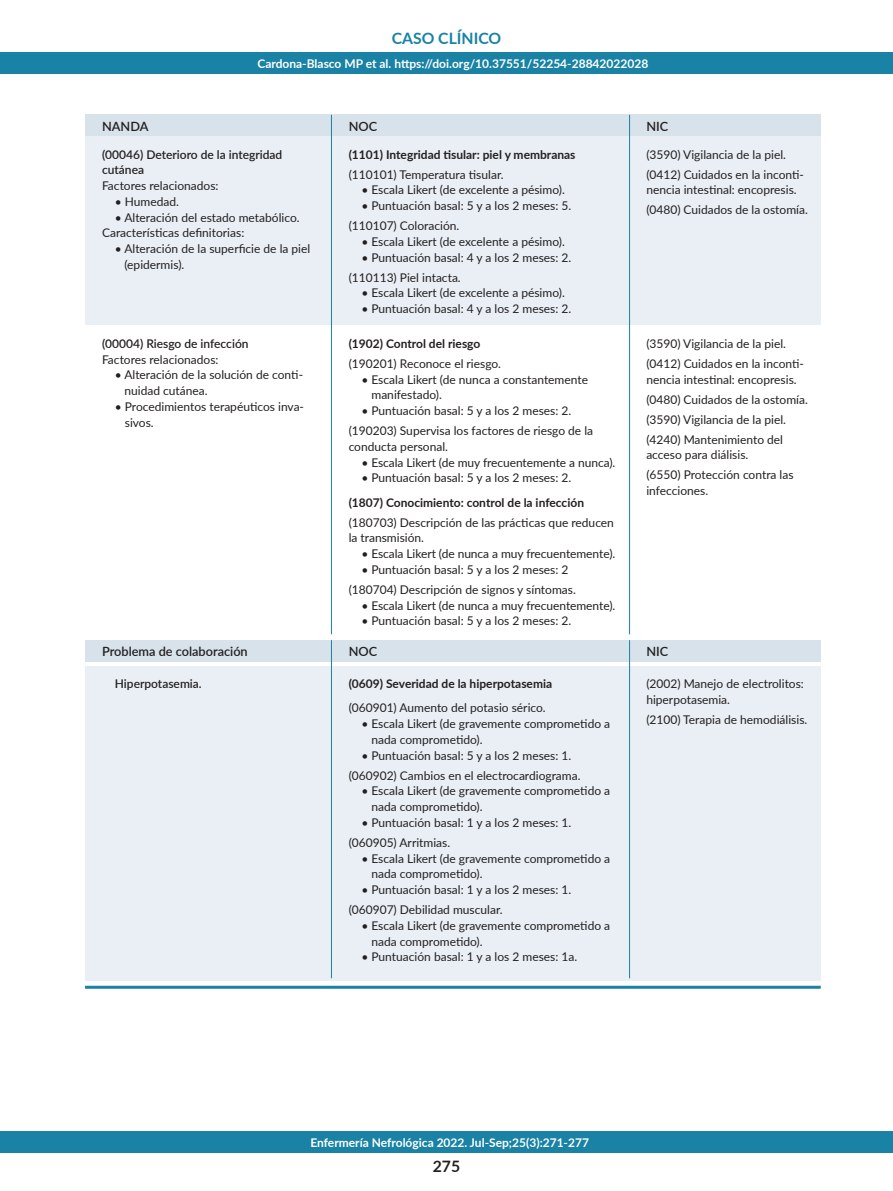
<style>
.page{position:relative;width:893px;height:1191px;background:#fff}
.page>*{position:absolute;margin:0;border:0;box-sizing:border-box;transform-origin:0 0}
.t1{font:700 15.75px "Lato";color:#1a82a4}
.t2{font:700 15.75px "Lato";color:#231f20}
.t3{font:600 12.75px "Lato";color:#231f20}
.t4{font:12px/15.8px "Lato";color:#231f20}
.t5{font:700 12px "Lato";color:#231f20}
.t6{font:700 12px "Lato";color:#fff}
.t7{font:600 12px/15.8px "Lato";color:#231f20}
</style>
<div class="page">
<div style="left:0;top:52px;width:893px;height:21px;background:#1a82a4"></div>
<div style="left:0;top:1131px;width:893px;height:21px;background:#1a82a4"></div>
<div style="left:85px;top:115px;width:247px;height:21px;background:#d7e2eb"></div>
<div style="left:332px;top:115px;width:297px;height:21px;background:#d7e2eb"></div>
<div style="left:629px;top:115px;width:192px;height:21px;background:#d7e2eb"></div>
<div style="left:85px;top:136px;width:247px;height:189px;background:#e9eff4"></div>
<div style="left:85px;top:665px;width:247px;height:315px;background:#e9eff4"></div>
<div style="left:332px;top:136px;width:297px;height:189px;background:#e9eff4"></div>
<div style="left:332px;top:665px;width:297px;height:315px;background:#e9eff4"></div>
<div style="left:629px;top:136px;width:192px;height:189px;background:#e9eff4"></div>
<div style="left:629px;top:665px;width:192px;height:315px;background:#e9eff4"></div>
<div style="left:85px;top:640px;width:247px;height:22px;background:#d7e2eb"></div>
<div style="left:332px;top:640px;width:297px;height:22px;background:#d7e2eb"></div>
<div style="left:629px;top:640px;width:192px;height:22px;background:#d7e2eb"></div>
<hr style="left:85px;top:985px;width:736px;height:3px;background:#1a82a4">
<hr style="left:331px;top:115px;width:1px;height:519px;background:#1a82a4">
<hr style="left:331px;top:640px;width:1px;height:338px;background:#1a82a4">
<hr style="left:629px;top:115px;width:1px;height:519px;background:#1a82a4">
<hr style="left:629px;top:640px;width:1px;height:338px;background:#1a82a4">
<p class="t1" style="left:392px;top:26px;width:111px">CASO CLÍNICO</p>
<p class="t6" style="left:257px;top:54px;width:392px">Cardona-Blasco MP et al. https://doi.org/10.37551/52254-28842022028</p>
<p class="t3" style="left:102px;top:117px;width:48px">NANDA</p>
<p class="t3" style="left:349px;top:117px;width:30px">NOC</p>
<p class="t3" style="left:646px;top:117px;width:23px">NIC</p>
<p class="t7" style="left:102px;top:146px;width:182px">(00046) Deterioro de la integridad cutánea</p>
<p class="t4" style="left:102px;top:177px;width:118px">Factores relacionados:</p>
<p class="t4" style="left:115px;top:193px;width:66px">• Humedad.</p>
<p class="t4" style="left:115px;top:209px;width:186px">• Alteración del estado metabólico.</p>
<p class="t4" style="left:102px;top:224px;width:144px">Características definitorias:</p>
<p class="t4" style="left:124px;top:240px;width:187px;text-indent:-10px">• Alteración de la superficie de la piel (epidermis).</p>
<p class="t5" style="left:349px;top:145px;width:228px">(1101) Integridad tisular: piel y membranas</p>
<p class="t4" style="left:349px;top:166px;width:157px">(110101) Temperatura tisular.</p>
<p class="t4" style="left:361px;top:181px;width:205px">• Escala Likert (de excelente a pésimo).</p>
<p class="t4" style="left:361px;top:197px;width:211px">• Puntuación basal: 5 y a los 2 meses: 5.</p>
<p class="t4" style="left:349px;top:217px;width:112px">(110107) Coloración.</p>
<p class="t4" style="left:361px;top:233px;width:205px">• Escala Likert (de excelente a pésimo).</p>
<p class="t4" style="left:361px;top:249px;width:211px">• Puntuación basal: 4 y a los 2 meses: 2.</p>
<p class="t4" style="left:349px;top:269px;width:114px">(110113) Piel intacta.</p>
<p class="t4" style="left:361px;top:284px;width:205px">• Escala Likert (de excelente a pésimo).</p>
<p class="t4" style="left:361px;top:300px;width:211px">• Puntuación basal: 4 y a los 2 meses: 2.</p>
<p class="t5" style="left:349px;top:334px;width:133px">(1902) Control del riesgo</p>
<p class="t4" style="left:349px;top:355px;width:154px">(190201) Reconoce el riesgo.</p>
<p class="t4" style="left:371px;top:371px;width:218px;text-indent:-10px">• Escala Likert (de nunca a constantemente manifestado).</p>
<p class="t4" style="left:361px;top:402px;width:211px">• Puntuación basal: 5 y a los 2 meses: 2.</p>
<p class="t4" style="left:349px;top:422px;width:246px">(190203) Supervisa los factores de riesgo de la conducta personal.</p>
<p class="t4" style="left:361px;top:454px;width:255px">• Escala Likert (de muy frecuentemente a nunca).</p>
<p class="t4" style="left:361px;top:469px;width:211px">• Puntuación basal: 5 y a los 2 meses: 2.</p>
<p class="t5" style="left:349px;top:493px;width:237px">(1807) Conocimiento: control de la infección</p>
<p class="t4" style="left:349px;top:514px;width:267px">(180703) Descripción de las prácticas que reducen la transmisión.</p>
<p class="t4" style="left:361px;top:545px;width:255px">• Escala Likert (de nunca a muy frecuentemente).</p>
<p class="t4" style="left:361px;top:561px;width:208px">• Puntuación basal: 5 y a los 2 meses: 2</p>
<p class="t4" style="left:349px;top:581px;width:229px">(180704) Descripción de signos y síntomas.</p>
<p class="t4" style="left:361px;top:597px;width:255px">• Escala Likert (de nunca a muy frecuentemente).</p>
<p class="t4" style="left:361px;top:612px;width:211px">• Puntuación basal: 5 y a los 2 meses: 2.</p>
<p class="t4" style="left:646px;top:146px;width:141px">(3590) Vigilancia de la piel.</p>
<p class="t4" style="left:646px;top:166px;width:159px">(0412) Cuidados en la inconti&shy;nencia intestinal: encopresis.</p>
<p class="t4" style="left:646px;top:201px;width:163px">(0480) Cuidados de la ostomía.</p>
<p class="t7" style="left:102px;top:335px;width:148px">(00004) Riesgo de infección</p>
<p class="t4" style="left:102px;top:351px;width:118px">Factores relacionados:</p>
<p class="t4" style="left:124px;top:366px;width:180px;text-indent:-10px">• Alteración de la solución de conti&shy;nuidad cutánea.</p>
<p class="t4" style="left:125px;top:398px;width:181px;text-indent:-10px">• Procedimientos terapéuticos inva&shy;sivos.</p>
<p class="t4" style="left:646px;top:335px;width:141px">(3590) Vigilancia de la piel.</p>
<p class="t4" style="left:646px;top:355px;width:159px">(0412) Cuidados en la inconti&shy;nencia intestinal: encopresis.</p>
<p class="t4" style="left:646px;top:391px;width:163px">(0480) Cuidados de la ostomía.</p>
<p class="t4" style="left:646px;top:411px;width:141px">(3590) Vigilancia de la piel.</p>
<p class="t4" style="left:646px;top:431px;width:138px">(4240) Mantenimiento del acceso para diálisis.</p>
<p class="t4" style="left:646px;top:466px;width:149px">(6550) Protección contra las infecciones.</p>
<p class="t3" style="left:102px;top:642px;width:147px">Problema de colaboración</p>
<p class="t3" style="left:349px;top:642px;width:30px">NOC</p>
<p class="t3" style="left:646px;top:642px;width:23px">NIC</p>
<p class="t7" style="left:115px;top:675px;width:88px">Hiperpotasemia.</p>
<p class="t5" style="left:349px;top:675px;width:205px">(0609) Severidad de la hiperpotasemia</p>
<p class="t4" style="left:349px;top:699px;width:199px">(060901) Aumento del potasio sérico.</p>
<p class="t4" style="left:371px;top:715px;width:240px;text-indent:-10px">• Escala Likert (de gravemente comprometido a nada comprometido).</p>
<p class="t4" style="left:361px;top:747px;width:211px">• Puntuación basal: 5 y a los 2 meses: 1.</p>
<p class="t4" style="left:349px;top:767px;width:233px">(060902) Cambios en el electrocardiograma.</p>
<p class="t4" style="left:371px;top:782px;width:240px;text-indent:-10px">• Escala Likert (de gravemente comprometido a nada comprometido).</p>
<p class="t4" style="left:361px;top:814px;width:211px">• Puntuación basal: 1 y a los 2 meses: 1.</p>
<p class="t4" style="left:349px;top:834px;width:103px">(060905) Arritmias.</p>
<p class="t4" style="left:371px;top:850px;width:240px;text-indent:-10px">• Escala Likert (de gravemente comprometido a nada comprometido).</p>
<p class="t4" style="left:361px;top:881px;width:211px">• Puntuación basal: 1 y a los 2 meses: 1.</p>
<p class="t4" style="left:349px;top:901px;width:156px">(060907) Debilidad muscular.</p>
<p class="t4" style="left:371px;top:917px;width:240px;text-indent:-10px">• Escala Likert (de gravemente comprometido a nada comprometido).</p>
<p class="t4" style="left:361px;top:948px;width:217px">• Puntuación basal: 1 y a los 2 meses: 1a.</p>
<p class="t4" style="left:646px;top:675px;width:159px">(2002) Manejo de electrolitos: hiperpotasemia.</p>
<p class="t4" style="left:646px;top:711px;width:162px">(2100) Terapia de hemodiálisis.</p>
<p class="t6" style="left:310px;top:1133px;width:280px">Enfermería Nefrológica 2022. Jul-Sep;25(3):271-277</p>
<p class="t2" style="left:433px;top:1154px;width:29px">275</p>
</div>
